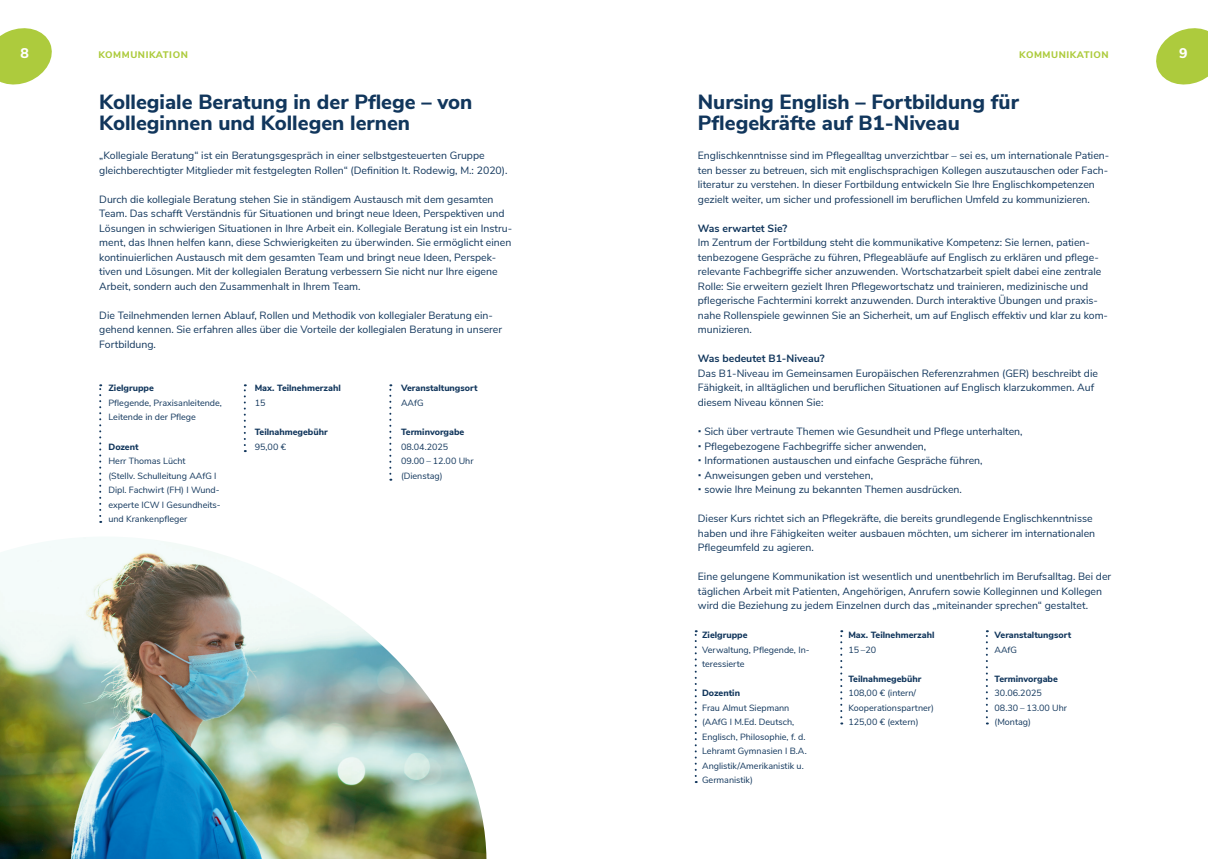
<style>
.page{position:relative;width:1208px;height:859px;background:#fff}
.page>*{position:absolute;margin:0;border:0;box-sizing:border-box;transform-origin:0 0}
.Inhaltsverzeichnis_Fort-_Weiterbildungen{font:800 20.5px/21.8px "Nunito Sans";color:#11365c}
.t1{font:800 14px "Nunito Sans";color:#fff}
.Fließtext_dunkelblau{font:10.5px/14.5px "Nunito Sans";color:#11365c}
.Fließtext_dunkelblau-2{font:700 10.5px "Nunito Sans";color:#11365c}
.Kolumnentitel_1{font:800 9.5px "Nunito Sans";letter-spacing:.06em;color:#adcb3d}
.Fakten{font:9px/14.5px "Nunito Sans";color:#11365c}
.Fakten-2{font:800 9px "Nunito Sans";color:#11365c}
</style>
<div class="page">
<svg style="left:0;top:28px;width:52px;height:57px"></svg>
<svg style="left:1156px;top:28px;width:52px;height:57px"></svg>
<img style="left:0;top:537px;width:486px;height:322px">
<svg style="left:99px;top:384px;width:2px;height:139px"></svg>
<svg style="left:389px;top:384px;width:2px;height:97px"></svg>
<svg style="left:244px;top:384px;width:2px;height:68px"></svg>
<svg style="left:694px;top:630px;width:2px;height:153px"></svg>
<svg style="left:840px;top:630px;width:2px;height:94px"></svg>
<svg style="left:986px;top:630px;width:2px;height:94px"></svg>
<h2 class="t1" style="left:21px;top:43px;width:10px">8</h2>
<p class="Kolumnentitel_1" style="left:98px;top:48px;width:91px">KOMMUNIKATION</p>
<h2 class="t1" style="left:1179px;top:43px;width:10px">9</h2>
<p class="Kolumnentitel_1" style="left:1019px;top:48px;width:91px">KOMMUNIKATION</p>
<p class="Inhaltsverzeichnis_Fort-_Weiterbildungen" style="left:99px;top:90px;width:375px">Kollegiale Beratung in der Pflege – von<br>Kolleginnen und Kollegen lernen</p>
<p class="Fließtext_dunkelblau" style="left:99px;top:148px;width:410px">„Kollegiale Beratung“ ist ein Beratungsgespräch in einer selbstgesteuerten Gruppe gleichberechtigter Mitglieder mit festgelegten Rollen“ (Definition lt. Rodewig, M.: 2020).</p>
<p class="Fließtext_dunkelblau" style="left:99px;top:191px;width:414px">Durch die kollegiale Beratung stehen Sie in ständigem Austausch mit dem gesamten Team. Das schafft Verständnis für Situationen und bringt neue Ideen, Perspektiven und Lösungen in schwierigen Situationen in Ihre Arbeit ein. Kollegiale Beratung ist ein Instru&shy;ment, das Ihnen helfen kann, diese Schwierigkeiten zu überwinden. Sie ermöglicht einen kontinuierlichen Austausch mit dem gesamten Team und bringt neue Ideen, Perspek&shy;tiven und Lösungen. Mit der kollegialen Beratung verbessern Sie nicht nur Ihre eigene Arbeit, sondern auch den Zusammenhalt in Ihrem Team.</p>
<p class="Fließtext_dunkelblau" style="left:99px;top:307px;width:404px">Die Teilnehmenden lernen Ablauf, Rollen und Methodik von kollegialer Beratung ein&shy;gehend kennen. Sie erfahren alles über die Vorteile der kollegialen Beratung in unserer<br>Fortbildung.</p>
<p class="Fakten-2" style="left:108px;top:382px;width:47px">Zielgruppe</p>
<p class="Fakten" style="left:108px;top:395px;width:115px">Pflegende, Praxisanleitende,</p>
<p class="Fakten" style="left:108px;top:410px;width:89px">Leitende in der Pflege</p>
<p class="Fakten-2" style="left:108px;top:440px;width:32px">Dozent</p>
<p class="Fakten" style="left:108px;top:453px;width:79px">Herr Thomas Lücht</p>
<p class="Fakten" style="left:108px;top:468px;width:114px">(Stellv. Schulleitung AAfG I<br>Dipl. Fachwirt (FH) I Wund&shy;experte ICW I Gesundheits&shy;und Krankenpfleger</p>
<p class="Fakten-2" style="left:255px;top:382px;width:88px">Max. Teilnehmerzahl</p>
<p class="Fakten" style="left:255px;top:395px;width:12px">15</p>
<p class="Fakten-2" style="left:255px;top:425px;width:74px">Teilnahmegebühr</p>
<p class="Fakten" style="left:255px;top:439px;width:33px">95,00 €</p>
<p class="Fakten-2" style="left:401px;top:382px;width:78px">Veranstaltungsort</p>
<p class="Fakten" style="left:401px;top:395px;width:24px">AAfG</p>
<p class="Fakten-2" style="left:401px;top:425px;width:65px">Terminvorgabe</p>
<p class="Fakten" style="left:401px;top:439px;width:49px">08.04.2025</p>
<p class="Fakten" style="left:401px;top:453px;width:74px">09.00 – 12.00 Uhr</p>
<p class="Fakten" style="left:401px;top:468px;width:43px">(Dienstag)</p>
<p class="Inhaltsverzeichnis_Fort-_Weiterbildungen" style="left:698px;top:90px;width:322px">Nursing English – Fortbildung für<br>Pflegekräfte auf B1-Niveau</p>
<p class="Fließtext_dunkelblau" style="left:698px;top:148px;width:413px">Englischkenntnisse sind im Pflegealltag unverzichtbar – sei es, um internationale Patien&shy;ten besser zu betreuen, sich mit englischsprachigen Kollegen auszutauschen oder Fach&shy;literatur zu verstehen. In dieser Fortbildung entwickeln Sie Ihre Englischkompetenzen gezielt weiter, um sicher und professionell im beruflichen Umfeld zu kommunizieren.</p>
<p class="Fließtext_dunkelblau-2" style="left:698px;top:221px;width:91px">Was erwartet Sie?</p>
<p class="Fließtext_dunkelblau" style="left:698px;top:235px;width:412px">Im Zentrum der Fortbildung steht die kommunikative Kompetenz: Sie lernen, patien&shy;tenbezogene Gespräche zu führen, Pflegeabläufe auf Englisch zu erklären und pflege&shy;relevante Fachbegriffe sicher anzuwenden. Wortschatzarbeit spielt dabei eine zentrale Rolle: Sie erweitern gezielt Ihren Pflegewortschatz und trainieren, medizinische und pflegerische Fachtermini korrekt anzuwenden. Durch interaktive Übungen und praxis&shy;nahe Rollenspiele gewinnen Sie an Sicherheit, um auf Englisch effektiv und klar zu kom&shy;munizieren.</p>
<p class="Fließtext_dunkelblau-2" style="left:698px;top:351px;width:128px">Was bedeutet B1-Niveau?</p>
<p class="Fließtext_dunkelblau" style="left:698px;top:365px;width:401px">Das B1-Niveau im Gemeinsamen Europäischen Referenzrahmen (GER) beschreibt die<br>Fähigkeit, in alltäglichen und beruflichen Situationen auf Englisch klarzukommen. Auf diesem Niveau können Sie:</p>
<p class="Fließtext_dunkelblau" style="left:704px;top:423px;width:320px">Sich über vertraute Themen wie Gesundheit und Pflege unterhalten,</p>
<p class="Fließtext_dunkelblau" style="left:704px;top:438px;width:223px">Pflegebezogene Fachbegriffe sicher anwenden,</p>
<p class="Fließtext_dunkelblau" style="left:704px;top:452px;width:280px">Informationen austauschen und einfache Gespräche führen,</p>
<p class="Fließtext_dunkelblau" style="left:704px;top:467px;width:170px">Anweisungen geben und verstehen,</p>
<p class="Fließtext_dunkelblau" style="left:704px;top:481px;width:259px">sowie Ihre Meinung zu bekannten Themen ausdrücken.</p>
<p class="Fließtext_dunkelblau" style="left:698px;top:510px;width:399px">Dieser Kurs richtet sich an Pflegekräfte, die bereits grundlegende Englischkenntnisse haben und ihre Fähigkeiten weiter ausbauen möchten, um sicherer im internationalen<br>Pflegeumfeld zu agieren.</p>
<p class="Fließtext_dunkelblau" style="left:698px;top:568px;width:415px">Eine gelungene Kommunikation ist wesentlich und unentbehrlich im Berufsalltag. Bei der täglichen Arbeit mit Patienten, Angehörigen, Anrufern sowie Kolleginnen und Kollegen wird die Beziehung zu jedem Einzelnen durch das „miteinander sprechen“ gestaltet.</p>
<p class="Fakten-2" style="left:702px;top:628px;width:47px">Zielgruppe</p>
<p class="Fakten" style="left:702px;top:642px;width:109px">Verwaltung, Pflegende, In&shy;teressierte</p>
<p class="Fakten-2" style="left:702px;top:686px;width:39px">Dozentin</p>
<p class="Fakten" style="left:702px;top:700px;width:89px">Frau Almut Siepmann</p>
<p class="Fakten" style="left:702px;top:714px;width:106px">(AAfG I M.Ed. Deutsch,<br>Englisch, Philosophie, f. d.<br>Lehramt Gymnasien I B.A.<br>Anglistik/Amerikanistik u.<br>Germanistik)</p>
<p class="Fakten-2" style="left:848px;top:628px;width:88px">Max. Teilnehmerzahl</p>
<p class="Fakten" style="left:848px;top:642px;width:29px">15 –20</p>
<p class="Fakten-2" style="left:848px;top:672px;width:74px">Teilnahmegebühr</p>
<p class="Fakten" style="left:848px;top:685px;width:87px">108,00 € (intern/<br>Kooperationspartner)</p>
<p class="Fakten" style="left:848px;top:714px;width:72px">125,00 € (extern)</p>
<p class="Fakten-2" style="left:994px;top:628px;width:78px">Veranstaltungsort</p>
<p class="Fakten" style="left:994px;top:642px;width:24px">AAfG</p>
<p class="Fakten-2" style="left:994px;top:672px;width:65px">Terminvorgabe</p>
<p class="Fakten" style="left:994px;top:685px;width:49px">30.06.2025</p>
<p class="Fakten" style="left:994px;top:700px;width:74px">08.30 – 13.00 Uhr</p>
<p class="Fakten" style="left:994px;top:714px;width:38px">(Montag)</p>
</div>
